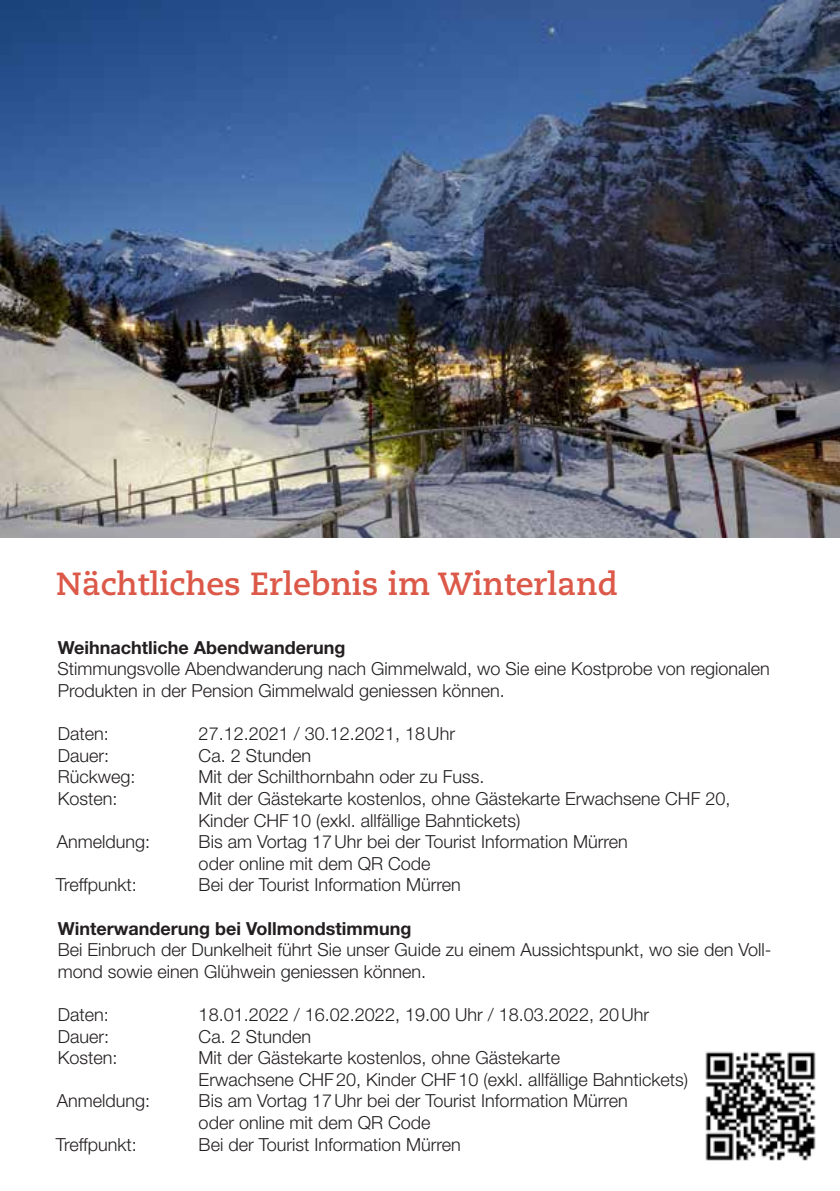
<style>
.page{position:relative;width:840px;height:1191px;background:#fff}
.page>*{position:absolute;margin:0;border:0;box-sizing:border-box;transform-origin:0 0}
.t1{font:700 32px "Caecilia LT Std";color:#dc5949}
.t2{font:300 18px/21.6px "Helvetica Neue LT Std";color:#231f20}
.t3{font:700 18px "Helvetica Neue LT Std";color:#231f20}
</style>
<div class="page">
<img style="left:0;top:0;width:839px;height:537px">
<img style="left:705px;top:1051px;width:111px;height:110px">
<h1 class="t1" style="left:56px;top:565px;width:563px">Nächtliches Erlebnis im Winterland</h1>
<p class="t3" style="left:58px;top:636px;width:289px">Weihnachtliche Abendwanderung</p>
<p class="t2" style="left:57px;top:658px;width:713px">Stimmungsvolle Abendwanderung nach Gimmelwald, wo Sie eine Kostprobe von regionalen<br>Produkten in der Pension Gimmelwald geniessen können.</p>
<p class="t2" style="left:58px;top:722px;width:53px">Daten:</p>
<p class="t2" style="left:198px;top:722px;width:258px">27.12.2021 / 30.12.2021, 18Uhr</p>
<p class="t2" style="left:58px;top:744px;width:53px">Dauer:</p>
<p class="t2" style="left:198px;top:744px;width:114px">Ca. 2 Stunden</p>
<p class="t2" style="left:58px;top:766px;width:79px">Rückweg:</p>
<p class="t2" style="left:198px;top:766px;width:287px">Mit der Schilthornbahn oder zu Fuss.</p>
<p class="t2" style="left:58px;top:787px;width:61px">Kosten:</p>
<p class="t2" style="left:198px;top:787px;width:533px">Mit der Gästekarte kostenlos, ohne Gästekarte Erwachsene CHF 20,<br>Kinder CHF10 (exkl. allfällige Bahntickets)</p>
<p class="t2" style="left:57px;top:830px;width:95px">Anmeldung:</p>
<p class="t2" style="left:198px;top:830px;width:430px">Bis am Vortag 17Uhr bei der Tourist Information Mürren oder online mit dem QR Code</p>
<p class="t2" style="left:56px;top:874px;width:83px">Treffpunkt:</p>
<p class="t2" style="left:198px;top:874px;width:264px">Bei der Tourist Information Mürren</p>
<p class="t3" style="left:58px;top:917px;width:355px">Winterwanderung bei Vollmondstimmung</p>
<p class="t2" style="left:58px;top:938px;width:714px">Bei Einbruch der Dunkelheit führt Sie unser Guide zu einem Aussichtspunkt, wo sie den Voll&shy;mond sowie einen Glühwein geniessen können.</p>
<p class="t2" style="left:58px;top:1003px;width:53px">Daten:</p>
<p class="t2" style="left:198px;top:1003px;width:451px">18.01.2022 / 16.02.2022, 19.00 Uhr / 18.03.2022, 20Uhr</p>
<p class="t2" style="left:58px;top:1025px;width:53px">Dauer:</p>
<p class="t2" style="left:198px;top:1025px;width:114px">Ca. 2 Stunden</p>
<p class="t2" style="left:58px;top:1046px;width:61px">Kosten:</p>
<p class="t2" style="left:198px;top:1046px;width:490px">Mit der Gästekarte kostenlos, ohne Gästekarte<br>Erwachsene CHF20, Kinder CHF10 (exkl. allfällige Bahntickets)</p>
<p class="t2" style="left:57px;top:1090px;width:95px">Anmeldung:</p>
<p class="t2" style="left:198px;top:1090px;width:430px">Bis am Vortag 17Uhr bei der Tourist Information Mürren oder online mit dem QR Code</p>
<p class="t2" style="left:56px;top:1133px;width:83px">Treffpunkt:</p>
<p class="t2" style="left:198px;top:1133px;width:264px">Bei der Tourist Information Mürren</p>
</div>
